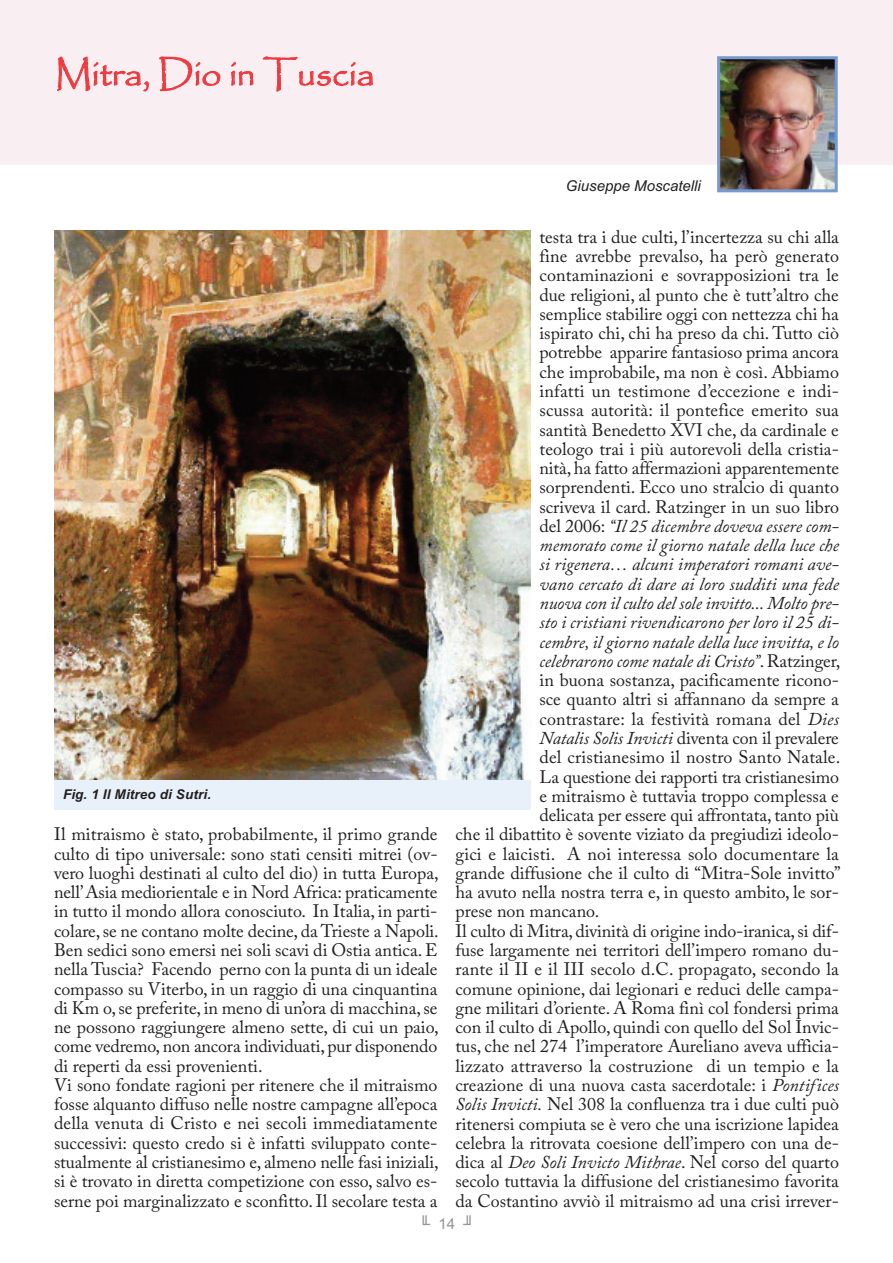
<style>
.page{position:relative;width:893px;height:1263px;background:#fff}
.page>*{position:absolute;margin:0;border:0;box-sizing:border-box;transform-origin:0 0}
.t1{font:36px "Papyrus";color:#ee3a3f}
.t2{font:18px/19.2px "Adobe Caslon Pro";color:#231f20}
.t3{font:italic 18px "Adobe Caslon Pro";color:#231f20}
.t4{font:italic 15px "Arial";color:#231f20}
.t5{font:15px "Arial";color:#939598}
.t6{font:italic 700 13.5px "Arial";letter-spacing:.01em;color:#231f20}
.s1{font-style:normal}
.s2{font-style:italic}
</style>
<div class="page">
<div style="left:0;top:0;width:893px;height:165px;background:#f9eef2"></div>
<img style="left:721px;top:60px;width:113px;height:128px">
<div style="left:717px;top:56px;width:121px;height:136px;border:3px solid #7699cf"></div>
<img style="left:54px;top:230px;width:476px;height:549px">
<div style="left:54px;top:780px;width:476px;height:30px;background:#e8f1f9"></div>
<h1 class="t1" style="left:55px;top:52px;width:321px">Mitra, Dio in Tuscia</h1>
<p class="t6" style="left:63px;top:786px;width:150px">Fig. 1 Il Mitreo di Sutri.</p>
<p class="t2" style="left:54px;top:827px;width:386px">Il mitraismo è stato, probabilmente, il primo grande culto di tipo universale: sono stati censiti mitrei (ov&shy;vero luoghi destinati al culto del dio) in tutta Europa, nell’Asia mediorientale e in Nord Africa: praticamente in tutto il mondo allora conosciuto. In Italia, in parti&shy;colare,se ne contano molte decine, da Trieste a Napoli.<br>Ben sedici sono emersi nei soli scavi di Ostia antica.E nella Tuscia? Facendo perno con la punta di un ideale compasso su Viterbo, in un raggio di una cinquantina di Km o,se preferite, in meno di un’ora di macchina,se ne possono raggiungere almeno sette, di cui un paio, come vedremo, non ancora individuati, pur disponendo di reperti da essi provenienti.<br>Vi sono fondate ragioni per ritenere che il mitraismo fosse alquanto diffuso nelle nostre campagne all’epoca della venuta di Cristo e nei secoli immediatamente successivi: questo credo si è infatti sviluppato conte&shy;stualmente al cristianesimo e, almeno nelle fasi iniziali, si è trovato in diretta competizione con esso, salvo es&shy;serne poi marginalizzato e sconfitto. Il secolare testa a</p>
<p class="t4" style="left:566px;top:177px;width:137px">Giuseppe Moscatelli</p>
<p class="t2" style="left:539px;top:229px;width:301px">testa tra i due culti, l’incertezza su chi alla</p>
<p class="t2" style="left:539px;top:248px;width:301px">fine avrebbe prevalso, ha però generato</p>
<p class="t2" style="left:539px;top:268px;width:301px">contaminazioni e sovrapposizioni tra le</p>
<p class="t2" style="left:539px;top:287px;width:301px">due religioni, al punto che è tutt’altro che</p>
<p class="t2" style="left:539px;top:306px;width:301px">semplice stabilire oggi con nettezza chi ha</p>
<p class="t2" style="left:539px;top:326px;width:301px">ispirato chi, chi ha preso da chi. Tutto ciò</p>
<p class="t2" style="left:539px;top:345px;width:301px">potrebbe apparire fantasioso prima ancora</p>
<p class="t2" style="left:539px;top:364px;width:301px">che improbabile, ma non è così. Abbiamo</p>
<p class="t2" style="left:539px;top:383px;width:301px">infatti un testimone d’eccezione e indi-</p>
<p class="t2" style="left:539px;top:403px;width:301px">scussa autorità: il pontefice emerito sua</p>
<p class="t2" style="left:539px;top:422px;width:301px">santità Benedetto XVI che, da cardinale e</p>
<p class="t2" style="left:539px;top:441px;width:301px">teologo trai i più autorevoli della cristia-</p>
<p class="t2" style="left:539px;top:461px;width:301px">nità, ha fatto affermazioni apparentemente</p>
<p class="t2" style="left:539px;top:480px;width:301px">sorprendenti. Ecco uno stralcio di quanto</p>
<p class="t2" style="left:539px;top:499px;width:301px">scriveva il card. Ratzinger in un suo libro</p>
<p class="t3" style="left:539px;top:520px;width:301px"><span class="s1">del 2006:</span> “Il 25 dicembre doveva essere com-</p>
<p class="t3" style="left:539px;top:539px;width:301px">memorato come il giorno natale della luce che</p>
<p class="t3" style="left:539px;top:558px;width:301px">si rigenera… alcuni imperatori romani ave-</p>
<p class="t3" style="left:539px;top:578px;width:301px">vano cercato di dare ai loro sudditi una fede</p>
<p class="t3" style="left:539px;top:597px;width:301px">nuova con il culto del sole invitto... Molto pre-</p>
<p class="t3" style="left:539px;top:616px;width:301px">sto i cristiani rivendicarono per loro il 25 di-</p>
<p class="t3" style="left:539px;top:635px;width:301px">cembre, il giorno natale della luce invitta, e lo</p>
<p class="t3" style="left:539px;top:655px;width:302px">celebrarono come natale di Cristo”<span class="s1">.Ratzinger,</span></p>
<p class="t2" style="left:539px;top:673px;width:301px">in buona sostanza, pacificamente ricono-</p>
<p class="t2" style="left:539px;top:692px;width:301px">sce quanto altri si affannano da sempre a</p>
<p class="t2" style="left:539px;top:711px;width:301px">contrastare: la festività romana del <span class="s2">Dies</span></p>
<p class="t2" style="left:539px;top:730px;width:301px"><span class="s2">Natalis Solis Invicti</span> diventa con il prevalere</p>
<p class="t2" style="left:539px;top:750px;width:302px">del cristianesimo il nostro Santo Natale.</p>
<p class="t2" style="left:539px;top:769px;width:301px">La questione dei rapporti tra cristianesimo</p>
<p class="t2" style="left:539px;top:788px;width:301px">e mitraismo è tuttavia troppo complessa e</p>
<p class="t2" style="left:539px;top:807px;width:301px">delicata per essere qui affrontata,tanto più</p>
<p class="t2" style="left:455px;top:827px;width:385px">che il dibattito è sovente viziato da pregiudizi ideolo-</p>
<p class="t2" style="left:455px;top:846px;width:385px">gici e laicisti. A noi interessa solo documentare la</p>
<p class="t2" style="left:455px;top:865px;width:387px">grande diffusione che il culto di “Mitra-Sole invitto”</p>
<p class="t2" style="left:455px;top:885px;width:385px">ha avuto nella nostra terra e, in questo ambito, le sor-</p>
<p class="t2" style="left:455px;top:904px;width:145px">prese non mancano.</p>
<p class="t2" style="left:455px;top:923px;width:385px">Il culto di Mitra, divinità di origine indo-iranica,si dif-</p>
<p class="t2" style="left:455px;top:942px;width:385px">fuse largamente nei territori dell’impero romano du-</p>
<p class="t2" style="left:455px;top:962px;width:385px">rante il II e il III secolo d.C. propagato, secondo la</p>
<p class="t2" style="left:455px;top:981px;width:385px">comune opinione, dai legionari e reduci delle campa-</p>
<p class="t2" style="left:455px;top:1000px;width:385px">gne militari d’oriente. A Roma finì col fondersi prima</p>
<p class="t2" style="left:455px;top:1019px;width:385px">con il culto di Apollo, quindi con quello del Sol Invic-</p>
<p class="t2" style="left:455px;top:1039px;width:385px">tus, che nel 274 l’imperatore Aureliano aveva ufficia-</p>
<p class="t2" style="left:455px;top:1058px;width:385px">lizzato attraverso la costruzione di un tempio e la</p>
<p class="t2" style="left:455px;top:1077px;width:385px">creazione di una nuova casta sacerdotale: i <span class="s2">Pontifices</span></p>
<p class="t2" style="left:455px;top:1097px;width:385px"><span class="s2">Solis Invicti.</span> Nel 308 la confluenza tra i due culti può</p>
<p class="t2" style="left:455px;top:1116px;width:385px">ritenersi compiuta se è vero che una iscrizione lapidea</p>
<p class="t2" style="left:455px;top:1135px;width:385px">celebra la ritrovata coesione dell’impero con una de-</p>
<p class="t2" style="left:455px;top:1154px;width:385px">dica al <span class="s2">Deo Soli Invicto Mithrae</span>. Nel corso del quarto</p>
<p class="t2" style="left:455px;top:1174px;width:385px">secolo tuttavia la diffusione del cristianesimo favorita</p>
<p class="t2" style="left:455px;top:1193px;width:385px">da Costantino avviò il mitraismo ad una crisi irrever-</p>
<p class="t5" style="left:419px;top:1215px;width:56px">╙14╜</p>
</div>
